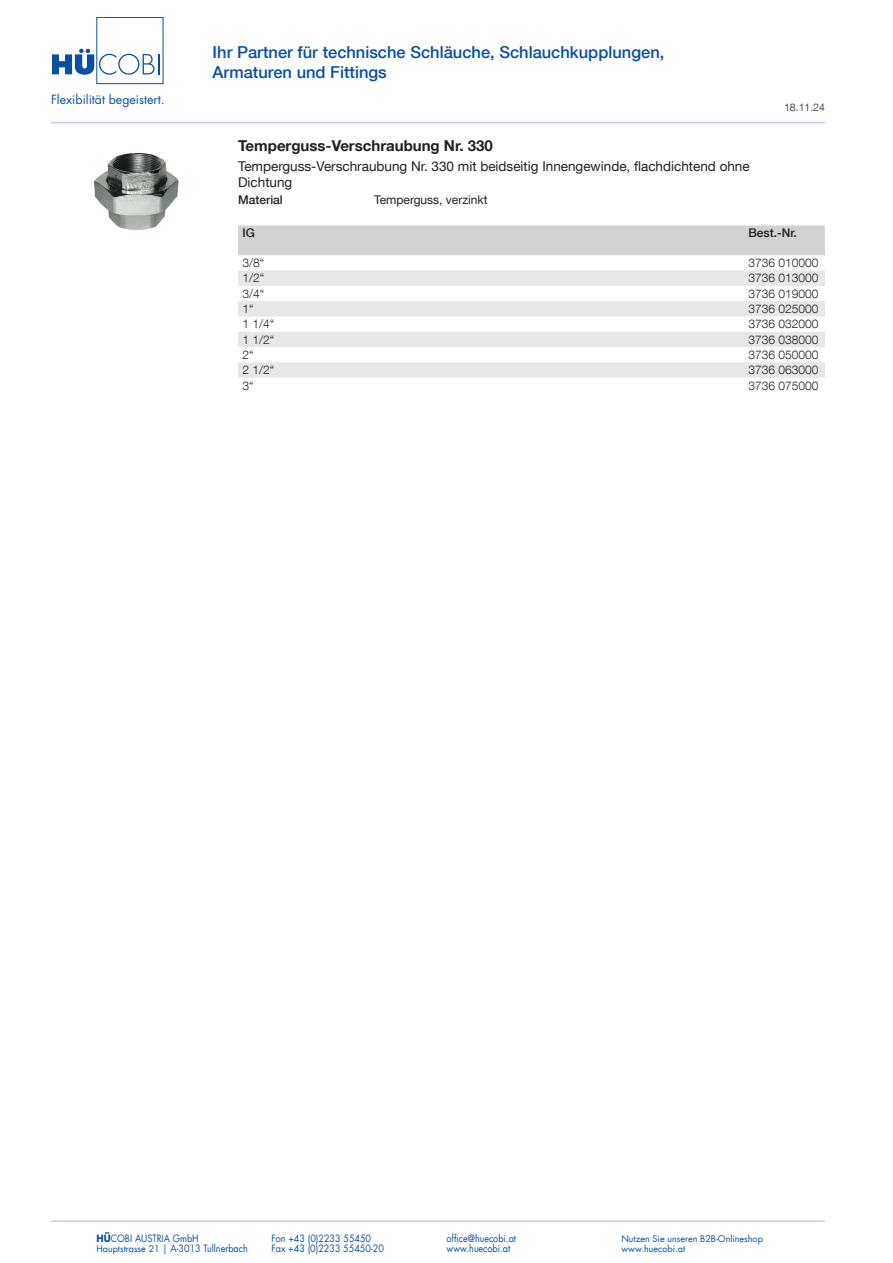
<style>
.page{position:relative;width:893px;height:1263px;background:#fff}
.page>*{position:absolute;margin:0;border:0;box-sizing:border-box;transform-origin:0 0}
.t1{font:500 16.5px/19.8px "Helvetica Neue LT Com";color:#0a4fa2}
.t2{font:700 15px "Helvetica Neue LT Com";color:#231f20}
.t3{font:13.5px/16.2px "Helvetica Neue LT Com";color:#231f20}
.t4{font:12.3px "Futura LT";color:#0a4fa2}
.t5{font:300 12px "Helvetica Neue LT Com";color:#231f20}
.t6{font:500 12px "Helvetica Neue LT Com";color:#231f20}
.t7{font:12px "Helvetica Neue LT Com";color:#231f20}
.t8{font:300 10.5px "Helvetica Neue LT Com";color:#231f20}
.t9{font:9.9px "Futura LT";color:#0a4fa2;scale:.91 1}
.t10{font:9px "Futura LT";color:#0a4fa2}
.s1{font-weight:700}
.s2{font-size:9px}
</style>
<div class="page">
<hr style="left:51px;top:122px;width:774px;height:1px;background:#c7cbe6">
<hr style="left:51px;top:1220px;width:774px;height:2px;background:#c7cbe6">
<div style="left:96px;top:17px;width:67px;height:67px;border:1px solid #0a4fa2"></div>
<svg style="left:52px;top:49px;width:108px;height:26px"></svg>
<div style="left:238px;top:225px;width:587px;height:30px;background:#d1d2d4"></div>
<svg style="left:238px;top:271px;width:587px;height:107px;fill:#e6e7e9"></svg>
<img style="left:93px;top:153px;width:86px;height:77px">
<p class="t4" style="left:51px;top:91px;width:115px">Flexibilität begeistert.</p>
<h1 class="t1" style="left:213px;top:42px;width:453px">Ihr Partner für technische Schläuche, Schlauchkupplungen,<br>Armaturen und Fittings</h1>
<p class="t8" style="left:784px;top:101px;width:42px">18.11.24</p>
<p class="t2" style="left:238px;top:136px;width:256px">Temperguss-Verschraubung Nr. 330</p>
<p class="t3" style="left:238px;top:158px;width:513px">Temperguss-Verschraubung Nr. 330 mit beidseitig Innengewinde, flachdichtend ohne<br>Dichtung</p>
<p class="t6" style="left:238px;top:193px;width:46px">Material</p>
<p class="t7" style="left:374px;top:193px;width:115px">Temperguss, verzinkt</p>
<p class="t6" style="left:242px;top:226px;width:14px">IG</p>
<p class="t6" style="left:748px;top:226px;width:50px">Best.-Nr.</p>
<p class="t5" style="left:242px;top:256px;width:23px">3/8“</p>
<p class="t5" style="left:748px;top:256px;width:72px">3736 010000</p>
<p class="t5" style="left:242px;top:271px;width:23px">1/2“</p>
<p class="t5" style="left:748px;top:271px;width:72px">3736 013000</p>
<p class="t5" style="left:242px;top:286px;width:23px">3/4“</p>
<p class="t5" style="left:748px;top:286px;width:72px">3736 019000</p>
<p class="t5" style="left:242px;top:301px;width:13px">1“</p>
<p class="t5" style="left:748px;top:301px;width:72px">3736 025000</p>
<p class="t5" style="left:242px;top:317px;width:33px">1 1/4“</p>
<p class="t5" style="left:748px;top:317px;width:72px">3736 032000</p>
<p class="t5" style="left:242px;top:332px;width:33px">1 1/2“</p>
<p class="t5" style="left:748px;top:332px;width:72px">3736 038000</p>
<p class="t5" style="left:242px;top:347px;width:13px">2“</p>
<p class="t5" style="left:748px;top:347px;width:72px">3736 050000</p>
<p class="t5" style="left:242px;top:363px;width:33px">2 1/2“</p>
<p class="t5" style="left:748px;top:363px;width:72px">3736 063000</p>
<p class="t5" style="left:242px;top:378px;width:13px">3“</p>
<p class="t5" style="left:748px;top:378px;width:72px">3736 075000</p>
<p class="t9" style="left:97px;top:1232px;width:114px"><span class="s1">HÜ</span>COBI AUSTRIA GmbH</p>
<p class="t9" style="left:271px;top:1232px;width:111px">Fon +43 (0)2233 55450</p>
<p class="t9" style="left:446px;top:1232px;width:78px">office@huecobi.at</p>
<p class="t10" style="left:621px;top:1233px;width:143px">Nutzen Sie unseren B2B-Onlineshop</p>
<p class="t9" style="left:97px;top:1242px;width:168px"><span class="s2">Hauptstrasse 21</span> | A-3013 Tullnerbach</p>
<p class="t9" style="left:271px;top:1242px;width:125px">Fax +43 (0)2233 55450-20</p>
<p class="t9" style="left:446px;top:1242px;width:72px">www.huecobi.at</p>
<p class="t10" style="left:621px;top:1243px;width:65px">www.huecobi.at</p>
</div>
